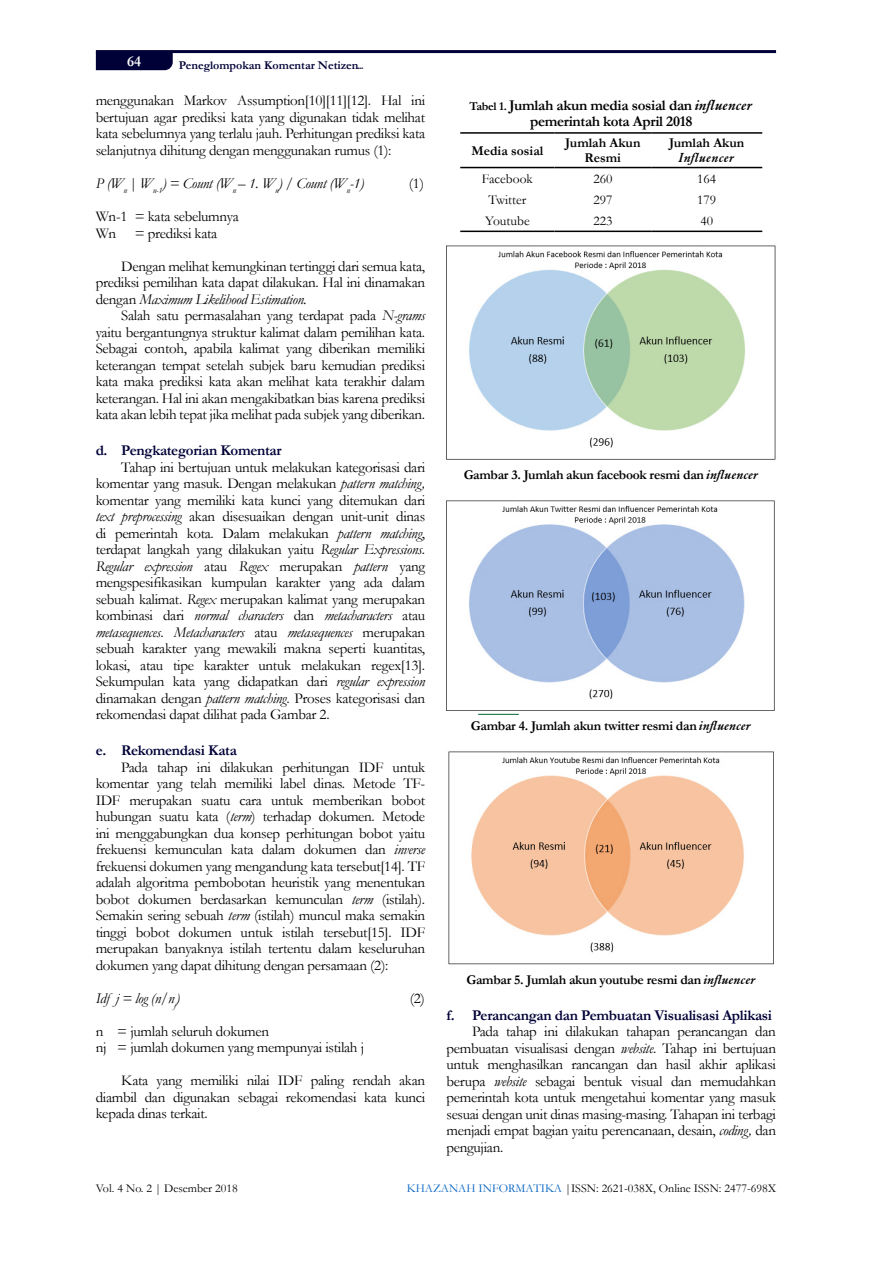
<style>
.page{position:relative;width:893px;height:1263px;background:#fff}
.page>*{position:absolute;margin:0;border:0;box-sizing:border-box;transform-origin:0 0}
.t1{font:15px/16.5px "Garamond";letter-spacing:-.02em;color:#000;text-align:justify}
.t2{font:700 15px "Garamond";letter-spacing:-.02em;color:#000137}
.t3{font:700 15px/16.5px "Garamond";letter-spacing:-.02em;color:#000;text-align:center}
.t4{font:italic 15px "Garamond";letter-spacing:-.02em;color:#000}
.t5{font:700 15px "Garamond";color:#fff}
.t6{font:700 13.5px "Garamond";letter-spacing:-.02em;color:#000}
.t7{font:13.5px "Garamond";color:#000}
.t8{font:700 13.5px/14.9px "Garamond";color:#000;text-align:center}
.t9{font:italic 500 13.5px "Garamond";color:#000}
.t10{font:12px "Garamond";color:#000}
.t11{font:700 12px "Garamond";color:#000137}
.s1{font-weight:500;font-style:italic}
.s2{font-style:italic}
.s3{font-size:12px}
.s4{color:#0563c1}
</style>
<div class="page">
<hr style="left:96px;top:50px;width:680px;height:3px;background:#000137">
<svg style="left:96px;top:53px;width:77px;height:17px"></svg>
<hr style="left:460px;top:132px;width:94px;height:2px;background:#000">
<hr style="left:554px;top:132px;width:97px;height:2px;background:#000">
<hr style="left:651px;top:132px;width:111px;height:2px;background:#000">
<hr style="left:460px;top:167px;width:94px;height:1px;background:#000">
<hr style="left:554px;top:167px;width:97px;height:1px;background:#000">
<hr style="left:651px;top:167px;width:111px;height:1px;background:#000">
<hr style="left:460px;top:231px;width:94px;height:1px;background:#000">
<hr style="left:554px;top:231px;width:97px;height:1px;background:#000">
<hr style="left:651px;top:231px;width:111px;height:1px;background:#000">
<img style="left:446px;top:245px;width:330px;height:215px">
<img style="left:446px;top:500px;width:329px;height:215px">
<img style="left:448px;top:751px;width:326px;height:214px">
<p class="t5" style="left:127px;top:51px;width:16px">64</p>
<p class="t11" style="left:179px;top:57px;width:187px">Peneglompokan Komentar Netizen<span class="s1">...</span></p>
<p class="t1" style="left:96px;top:92px;width:331px">menggunakan Markov Assumption[10][11][12]. Hal ini bertujuan agar prediksi kata yang digunakan tidak melihat kata sebelumnya yang terlalu jauh. Perhitungan prediksi kata selanjutnya dihitung dengan menggunakan rumus (1):</p>
<p class="t4" style="left:96px;top:173px;width:270px">P (W<sub>n</sub> | W<sub>n-1</sub>) = Count (W<sub>n</sub> – 1. W<sub>n</sub>) / Count (W<sub>n</sub>-1)</p>
<p class="t1" style="left:409px;top:175px;width:17px">(1)</p>
<p class="t1" style="left:96px;top:208px;width:145px">Wn-1 = kata sebelumnya<br>Wn = prediksi kata</p>
<p class="t1" style="left:96px;top:257px;width:331px;text-indent:26px">Dengan melihat kemungkinan tertinggi dari semua kata, prediksi pemilihan kata dapat dilakukan. Hal ini dinamakan dengan <span class="s2">Maximum Likelihood Estimation.</span></p>
<p class="t1" style="left:96px;top:307px;width:331px;text-indent:26px">Salah satu permasalahan yang terdapat pada <span class="s2">N-grams </span>yaitu bergantungnya struktur kalimat dalam pemilihan kata.<br>Sebagai contoh, apabila kalimat yang diberikan memiliki keterangan tempat setelah subjek baru kemudian prediksi kata maka prediksi kata akan melihat kata terakhir dalam keterangan. Hal ini akan mengakibatkan bias karena prediksi kata akan lebih tepat jika melihat pada subjek yang diberikan.</p>
<p class="t2" style="left:96px;top:440px;width:187px">d. Pengkategorian Komentar</p>
<p class="t1" style="left:96px;top:458px;width:331px;text-indent:26px">Tahap ini bertujuan untuk melakukan kategorisasi dari komentar yang masuk. Dengan melakukan <span class="s2">pattern matching, </span>komentar yang memiliki kata kunci yang ditemukan dari <span class="s2">text preprocessing</span> akan disesuaikan dengan unit-unit dinas di pemerintah kota. Dalam melakukan <span class="s2">pattern matching</span>, terdapat langkah yang dilakukan yaitu <span class="s2">Regular Expressions</span>.<br><span class="s2">Regular expression</span> atau <span class="s2">Regex</span> merupakan <span class="s2">pattern</span> yang mengspesifikasikan kumpulan karakter yang ada dalam sebuah kalimat. <span class="s2">Regex</span> merupakan kalimat yang merupakan kombinasi dari <span class="s2">normal characters</span> dan <span class="s2">metacharacters</span> atau <span class="s2">metasequences</span>. <span class="s2">Metacharacters</span> atau <span class="s2">metasequences</span> merupakan sebuah karakter yang mewakili makna seperti kuantitas, lokasi, atau tipe karakter untuk melakukan regex[13].<br>Sekumpulan kata yang didapatkan dari <span class="s2">regular expression </span>dinamakan dengan <span class="s2">pattern matching</span>. Proses kategorisasi dan rekomendasi dapat dilihat pada Gambar 2.</p>
<p class="t2" style="left:96px;top:740px;width:143px">e. Rekomendasi Kata</p>
<p class="t1" style="left:96px;top:758px;width:331px;text-indent:26px">Pada tahap ini dilakukan perhitungan IDF untuk komentar yang telah memiliki label dinas. Metode TF-IDF merupakan suatu cara untuk memberikan bobot hubungan suatu kata (<span class="s2">term</span>) terhadap dokumen. Metode ini menggabungkan dua konsep perhitungan bobot yaitu frekuensi kemunculan kata dalam dokumen dan <span class="s2">inverse </span>frekuensi dokumen yang mengandung kata tersebut[14]. TF adalah algoritma pembobotan heuristik yang menentukan bobot dokumen berdasarkan kemunculan <span class="s2">term</span> (istilah).<br>Semakin sering sebuah <span class="s2">term</span> (istilah) muncul maka semakin tinggi bobot dokumen untuk istilah tersebut[15]. IDF merupakan banyaknya istilah tertentu dalam keseluruhan dokumen yang dapat dihitung dengan persamaan (2):</p>
<p class="t4" style="left:96px;top:988px;width:86px">Idf j = log (n/n<sub>j</sub>)</p>
<p class="t1" style="left:410px;top:989px;width:17px">(2)</p>
<p class="t1" style="left:96px;top:1022px;width:270px">n = jumlah seluruh dokumen<br>nj = jumlah dokumen yang mempunyai istilah j</p>
<p class="t1" style="left:96px;top:1072px;width:331px;text-indent:26px">Kata yang memiliki nilai IDF paling rendah akan diambil dan digunakan sebagai rekomendasi kata kunci kepada dinas terkait.</p>
<p class="t3" style="left:469px;top:97px;width:285px"><span class="s3">Tabel 1.</span> Jumlah akun media sosial dan <span class="s1">influencer </span>pemerintah kota April 2018</p>
<p class="t8" style="left:471px;top:143px;width:73px">Media sosial</p>
<p class="t8" style="left:565px;top:136px;width:77px">Jumlah Akun<br>Resmi</p>
<p class="t8" style="left:669px;top:136px;width:77px">Jumlah Akun</p>
<p class="t9" style="left:679px;top:149px;width:57px">Influencer</p>
<p class="t7" style="left:482px;top:170px;width:52px">Facebook</p>
<p class="t7" style="left:593px;top:170px;width:20px">260</p>
<p class="t7" style="left:697px;top:170px;width:20px">164</p>
<p class="t7" style="left:489px;top:191px;width:39px">Twitter</p>
<p class="t7" style="left:593px;top:191px;width:20px">297</p>
<p class="t7" style="left:697px;top:191px;width:20px">179</p>
<p class="t7" style="left:485px;top:211px;width:46px">Youtube</p>
<p class="t7" style="left:593px;top:211px;width:20px">223</p>
<p class="t7" style="left:700px;top:211px;width:14px">40</p>
<p class="t6" style="left:464px;top:466px;width:297px">Gambar 3. Jumlah akun facebook resmi dan <span class="s1">influencer</span></p>
<p class="t6" style="left:471px;top:716px;width:282px">Gambar 4. Jumlah akun twitter resmi dan <span class="s1">influencer</span></p>
<p class="t6" style="left:466px;top:970px;width:291px">Gambar 5. Jumlah akun youtube resmi dan <span class="s1">influencer</span></p>
<p class="t2" style="left:446px;top:1005px;width:327px">f. Perancangan dan Pembuatan Visualisasi Aplikasi</p>
<p class="t1" style="left:446px;top:1023px;width:331px;text-indent:26px">Pada tahap ini dilakukan tahapan perancangan dan pembuatan visualisasi dengan <span class="s2">website</span>. Tahap ini bertujuan untuk menghasilkan rancangan dan hasil akhir aplikasi berupa <span class="s2">website</span> sebagai bentuk visual dan memudahkan pemerintah kota untuk mengetahui komentar yang masuk sesuai dengan unit dinas masing-masing. Tahapan ini terbagi menjadi empat bagian yaitu perencanaan, desain, <span class="s2">coding,</span> dan pengujian.</p>
<p class="t10" style="left:96px;top:1180px;width:143px">Vol. 4 No. 2 | Desember 2018</p>
<p class="t10" style="left:407px;top:1180px;width:371px"><span class="s4">KHAZANAH INFORMATIKA</span> |ISSN: 2621-038X, Online ISSN: 2477-698X</p>
</div>
